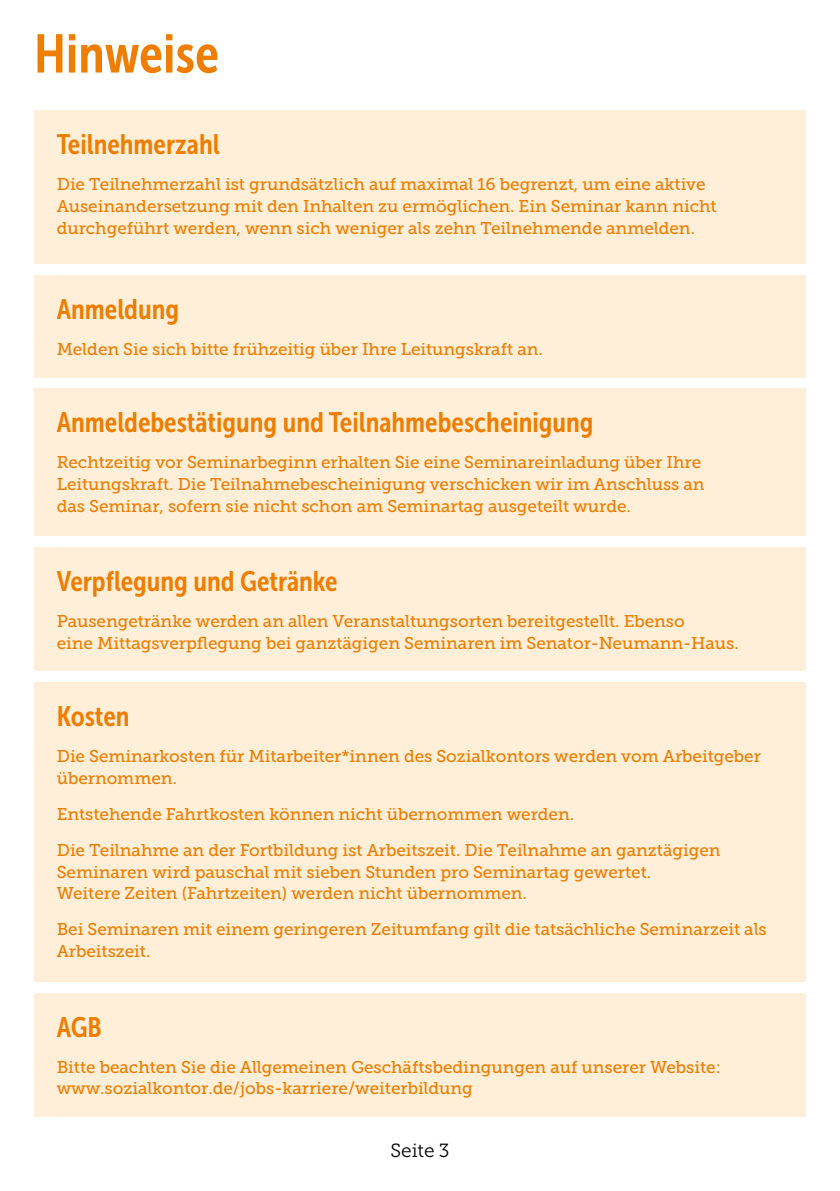
<style>
.page{position:relative;width:840px;height:1191px;background:#fff}
.page>*{position:absolute;margin:0;border:0;box-sizing:border-box;transform-origin:0 0}
.t1{font:54px "Museo Sans Cond 700";color:#ef7d00}
.t2{font:28px "Museo Sans Cond 700";color:#ef7d00}
.t3{font:19px "Museo Slab 300";color:#000}
.t4{font:17px/21.8px "Museo Slab 500";color:#ef7d00}
</style>
<div class="page">
<div style="left:34px;top:111px;width:771px;height:153px;background:#ffeed8"></div>
<div style="left:34px;top:275px;width:771px;height:102px;background:#ffeed8"></div>
<div style="left:34px;top:388px;width:771px;height:148px;background:#ffeed8"></div>
<div style="left:34px;top:547px;width:771px;height:124px;background:#ffeed8"></div>
<div style="left:34px;top:993px;width:771px;height:123px;background:#ffeed8"></div>
<div style="left:34px;top:682px;width:771px;height:299px;background:#ffeed8"></div>
<h1 class="t1" style="left:34px;top:24px;width:186px">Hinweise</h1>
<h2 class="t2" style="left:57px;top:129px;width:164px">Teilnehmerzahl</h2>
<p class="t4" style="left:57px;top:174px;width:661px">Die Teilnehmerzahl ist grundsätzlich auf maximal 16 begrenzt, um eine aktive<br>Auseinandersetzung mit den Inhalten zu ermöglichen. Ein Seminar kann nicht durchgeführt werden, wenn sich weniger als zehn Teilnehmende anmelden.</p>
<h2 class="t2" style="left:57px;top:293px;width:124px">Anmeldung</h2>
<p class="t4" style="left:57px;top:338px;width:487px">Melden Sie sich bitte frühzeitig über Ihre Leitungskraft an.</p>
<h2 class="t2" style="left:57px;top:407px;width:538px">Anmeldebestätigung und Teilnahmebescheinigung</h2>
<p class="t4" style="left:57px;top:451px;width:649px">Rechtzeitig vor Seminarbeginn erhalten Sie eine Seminareinladung über Ihre<br>Leitungskraft. Die Teilnahmebescheinigung verschicken wir im Anschluss an das Seminar, sofern sie nicht schon am Seminartag ausgeteilt wurde.</p>
<h2 class="t2" style="left:57px;top:565px;width:282px">Verpflegung und Getränke</h2>
<p class="t4" style="left:57px;top:610px;width:683px">Pausengetränke werden an allen Veranstaltungsorten bereitgestellt. Ebenso<br>eine Mittagsverpflegung bei ganztägigen Seminaren im Senator-Neumann-Haus.</p>
<h2 class="t2" style="left:57px;top:701px;width:74px">Kosten</h2>
<p class="t4" style="left:57px;top:745px;width:705px">Die Seminarkosten für Mitarbeiter*innen des Sozialkontors werden vom Arbeitgeber übernommen.</p>
<p class="t4" style="left:57px;top:796px;width:665px;line-height:36px">Entstehende Fahrtkosten können nicht übernommen werden.<br>Die Teilnahme an der Fortbildung ist Arbeitszeit. Die Teilnahme an ganztägigen</p>
<p class="t4" style="left:57px;top:861px;width:595px">Seminaren wird pauschal mit sieben Stunden pro Seminartag gewertet.<br>Weitere Zeiten (Fahrtzeiten) werden nicht übernommen.</p>
<p class="t4" style="left:57px;top:918px;width:711px">Bei Seminaren mit einem geringeren Zeitumfang gilt die tatsächliche Seminarzeit als<br>Arbeitszeit.</p>
<h2 class="t2" style="left:57px;top:1011px;width:46px">AGB</h2>
<p class="t4" style="left:57px;top:1056px;width:665px">Bitte beachten Sie die Allgemeinen Geschäftsbedingungen auf unserer Website: www.sozialkontor.de/jobs-karriere/weiterbildung</p>
<p class="t3" style="left:390px;top:1139px;width:60px">Seite 3</p>
</div>
